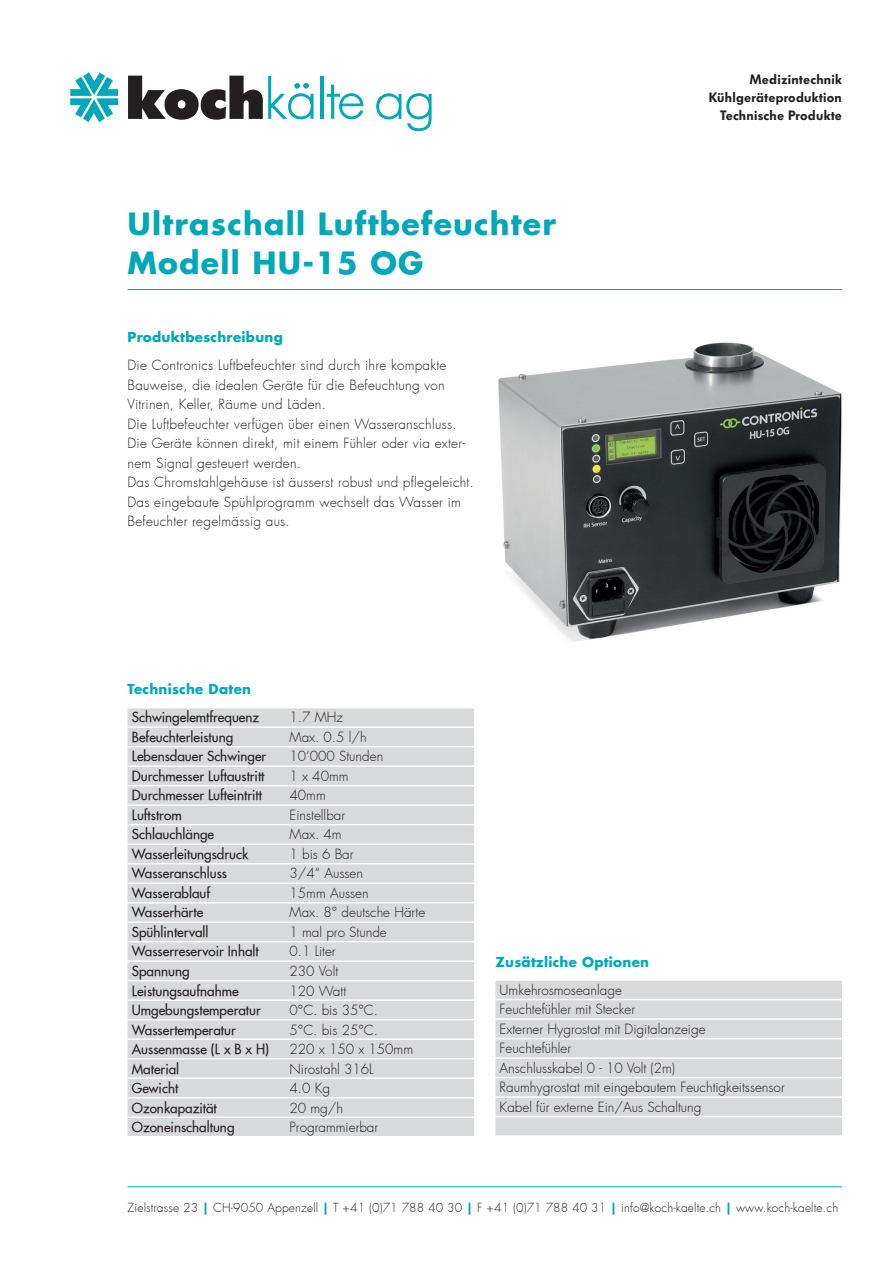
<style>
.page{position:relative;width:893px;height:1263px;background:#fff}
.page>*{position:absolute;margin:0;border:0;box-sizing:border-box;transform-origin:0 0}
.t1{font:700 30px/39px "Futura";letter-spacing:.04em;color:#00a8b9}
.t2{font:300 13.5px/19.5px "Futura";letter-spacing:.02em;color:#231f20}
.t3{font:500 13.5px "Futura";color:#231f20}
.t4{font:300 13.5px/19.5px "Futura";color:#231f20}
.t5{font:700 13.5px "Futura";letter-spacing:.02em;color:#00a8b9}
.t6{font:600 13.5px/18px "Futura BQ";letter-spacing:.02em;color:#231f20;text-align:right}
.t7{font:300 12px "Futura";letter-spacing:.01em;color:#231f20}
.s1{font-weight:700;color:#00a8b9}
</style>
<div class="page">
<img style="left:498px;top:342px;width:344px;height:300px">
<svg style="left:70px;top:72px;width:48px;height:50px"></svg>
<svg style="left:128px;top:76px;width:186px;height:44px"></svg>
<hr style="left:320px;top:76px;width:3px;height:43px;background:#00a8b9">
<svg style="left:327px;top:84px;width:37px;height:35px"></svg>
<svg style="left:376px;top:93px;width:56px;height:38px"></svg>
<hr style="left:128px;top:289px;width:714px;height:1px;background:#00a8b9">
<hr style="left:128px;top:1186px;width:714px;height:1px;background:#00a8b9">
<div style="left:128px;top:708px;width:346px;height:18px;background:#d8d9db"></div>
<div style="left:128px;top:728px;width:346px;height:18px;background:#d8d9db"></div>
<div style="left:128px;top:747px;width:346px;height:18px;background:#d8d9db"></div>
<div style="left:128px;top:767px;width:346px;height:18px;background:#d8d9db"></div>
<div style="left:128px;top:786px;width:346px;height:18px;background:#d8d9db"></div>
<div style="left:128px;top:806px;width:346px;height:18px;background:#d8d9db"></div>
<div style="left:128px;top:825px;width:346px;height:18px;background:#d8d9db"></div>
<div style="left:128px;top:845px;width:346px;height:18px;background:#d8d9db"></div>
<div style="left:128px;top:864px;width:346px;height:18px;background:#d8d9db"></div>
<div style="left:128px;top:884px;width:346px;height:18px;background:#d8d9db"></div>
<div style="left:128px;top:903px;width:346px;height:18px;background:#d8d9db"></div>
<div style="left:128px;top:923px;width:346px;height:18px;background:#d8d9db"></div>
<div style="left:128px;top:942px;width:346px;height:18px;background:#d8d9db"></div>
<div style="left:128px;top:962px;width:346px;height:18px;background:#d8d9db"></div>
<div style="left:128px;top:981px;width:346px;height:18px;background:#d8d9db"></div>
<div style="left:128px;top:1001px;width:346px;height:18px;background:#d8d9db"></div>
<div style="left:128px;top:1020px;width:346px;height:18px;background:#d8d9db"></div>
<div style="left:128px;top:1040px;width:346px;height:18px;background:#d8d9db"></div>
<div style="left:128px;top:1059px;width:346px;height:18px;background:#d8d9db"></div>
<div style="left:128px;top:1079px;width:346px;height:18px;background:#d8d9db"></div>
<div style="left:128px;top:1098px;width:346px;height:18px;background:#d8d9db"></div>
<div style="left:128px;top:1118px;width:346px;height:18px;background:#d8d9db"></div>
<div style="left:495px;top:981px;width:347px;height:18px;background:#d8d9db"></div>
<div style="left:495px;top:1000px;width:347px;height:18px;background:#d8d9db"></div>
<div style="left:495px;top:1020px;width:347px;height:18px;background:#d8d9db"></div>
<div style="left:495px;top:1039px;width:347px;height:18px;background:#d8d9db"></div>
<div style="left:495px;top:1059px;width:347px;height:18px;background:#d8d9db"></div>
<div style="left:495px;top:1078px;width:347px;height:18px;background:#d8d9db"></div>
<div style="left:495px;top:1098px;width:347px;height:18px;background:#d8d9db"></div>
<div style="left:495px;top:1117px;width:347px;height:18px;background:#d8d9db"></div>
<h1 class="t1" style="left:128px;top:204px;width:430px">Ultraschall Luftbefeuchter<br>Modell HU-15 OG</h1>
<p class="t5" style="left:128px;top:328px;width:157px">Produktbeschreibung</p>
<p class="t2" style="left:128px;top:356px;width:348px">Die Contronics Luftbefeuchter sind durch ihre kompakte Bauweise, die idealen Geräte für die Befeuchtung von Vitrinen, Keller, Räume und Läden.<br>Die Luftbefeuchter verfügen über einen Wasseranschluss.<br>Die Geräte können direkt, mit einem Fühler oder via exter&shy;nem Signal gesteuert werden.<br>Das Chromstahlgehäuse ist äusserst robust und pflegeleicht.<br>Das eingebaute Spühlprogramm wechselt das Wasser im Befeuchter regelmässig aus.</p>
<p class="t6" style="left:709px;top:71px;width:135px">Medizintechnik<br>Kühlgeräteproduktion<br>Technische Produkte</p>
<p class="t5" style="left:128px;top:680px;width:125px">Technische Daten</p>
<p class="t3" style="left:132px;top:709px;width:129px">Schwingelemtfrequenz</p>
<p class="t2" style="left:290px;top:708px;width:55px">1.7 MHz</p>
<p class="t3" style="left:132px;top:728px;width:103px">Befeuchterleistung</p>
<p class="t2" style="left:290px;top:728px;width:79px">Max. 0.5 l/h</p>
<p class="t3" style="left:132px;top:748px;width:136px">Lebensdauer Schwinger</p>
<p class="t4" style="left:290px;top:747px;width:95px">10‘000 Stunden</p>
<p class="t3" style="left:132px;top:767px;width:134px">Durchmesser Luftaustritt</p>
<p class="t2" style="left:290px;top:767px;width:61px">1 x 40mm</p>
<p class="t3" style="left:132px;top:787px;width:132px">Durchmesser Lufteintritt</p>
<p class="t2" style="left:290px;top:786px;width:38px">40mm</p>
<p class="t3" style="left:132px;top:806px;width:51px">Luftstrom</p>
<p class="t4" style="left:290px;top:806px;width:57px">Einstellbar</p>
<p class="t3" style="left:132px;top:826px;width:84px">Schlauchlänge</p>
<p class="t2" style="left:290px;top:825px;width:54px">Max. 4m</p>
<p class="t3" style="left:132px;top:845px;width:118px">Wasserleitungsdruck</p>
<p class="t2" style="left:290px;top:845px;width:66px">1 bis 6 Bar</p>
<p class="t3" style="left:132px;top:865px;width:97px">Wasseranschluss</p>
<p class="t2" style="left:290px;top:864px;width:75px">3/4“ Aussen</p>
<p class="t3" style="left:132px;top:884px;width:80px">Wasserablauf</p>
<p class="t4" style="left:290px;top:884px;width:81px">15mm Aussen</p>
<p class="t3" style="left:132px;top:904px;width:73px">Wasserhärte</p>
<p class="t4" style="left:290px;top:903px;width:137px">Max. 8° deutsche Härte</p>
<p class="t3" style="left:132px;top:923px;width:78px">Spühlintervall</p>
<p class="t4" style="left:290px;top:923px;width:99px">1 mal pro Stunde</p>
<p class="t3" style="left:132px;top:943px;width:128px">Wasserreservoir Inhalt</p>
<p class="t2" style="left:290px;top:942px;width:48px">0.1 Liter</p>
<p class="t3" style="left:132px;top:962px;width:59px">Spannung</p>
<p class="t2" style="left:290px;top:962px;width:50px">230 Volt</p>
<p class="t3" style="left:132px;top:982px;width:108px">Leistungsaufnahme</p>
<p class="t2" style="left:290px;top:981px;width:58px">120 Watt</p>
<p class="t3" style="left:132px;top:1001px;width:131px">Umgebungstemperatur</p>
<p class="t2" style="left:290px;top:1001px;width:90px">0°C. bis 35°C.</p>
<p class="t3" style="left:132px;top:1021px;width:105px">Wassertemperatur</p>
<p class="t2" style="left:290px;top:1020px;width:90px">5°C. bis 25°C.</p>
<p class="t3" style="left:132px;top:1040px;width:139px">Aussenmasse (L x B x H)</p>
<p class="t4" style="left:290px;top:1040px;width:125px">220 x 150 x 150mm</p>
<p class="t3" style="left:132px;top:1060px;width:49px">Material</p>
<p class="t4" style="left:290px;top:1059px;width:86px">Nirostahl 316L</p>
<p class="t3" style="left:132px;top:1079px;width:48px">Gewicht</p>
<p class="t2" style="left:290px;top:1079px;width:42px">4.0 Kg</p>
<p class="t3" style="left:132px;top:1099px;width:87px">Ozonkapazität</p>
<p class="t2" style="left:290px;top:1098px;width:55px">20 mg/h</p>
<p class="t3" style="left:132px;top:1118px;width:104px">Ozoneinschaltung</p>
<p class="t4" style="left:290px;top:1118px;width:90px">Programmierbar</p>
<p class="t5" style="left:495px;top:953px;width:155px">Zusätzliche Optionen</p>
<p class="t4" style="left:500px;top:980px;width:287px">Umkehrosmoseanlage<br>Feuchtefühler mit Stecker<br>Externer Hygrostat mit Digitalanzeige<br>Feuchtefühler<br>Anschlusskabel 0 - 10 Volt (2m)<br>Raumhygrostat mit eingebautem Feuchtigkeitssensor<br>Kabel für externe Ein/Aus Schaltung</p>
<p class="t7" style="left:128px;top:1200px;width:712px">Zielstrasse 23 <span class="s1">|</span> CH-9050 Appenzell <span class="s1">|</span> T +41 (0)71 788 40 30 <span class="s1">|</span> F +41 (0)71 788 40 31 <span class="s1">|</span> info@koch-kaelte.ch <span class="s1">|</span> www.koch-kaelte.ch</p>
</div>
